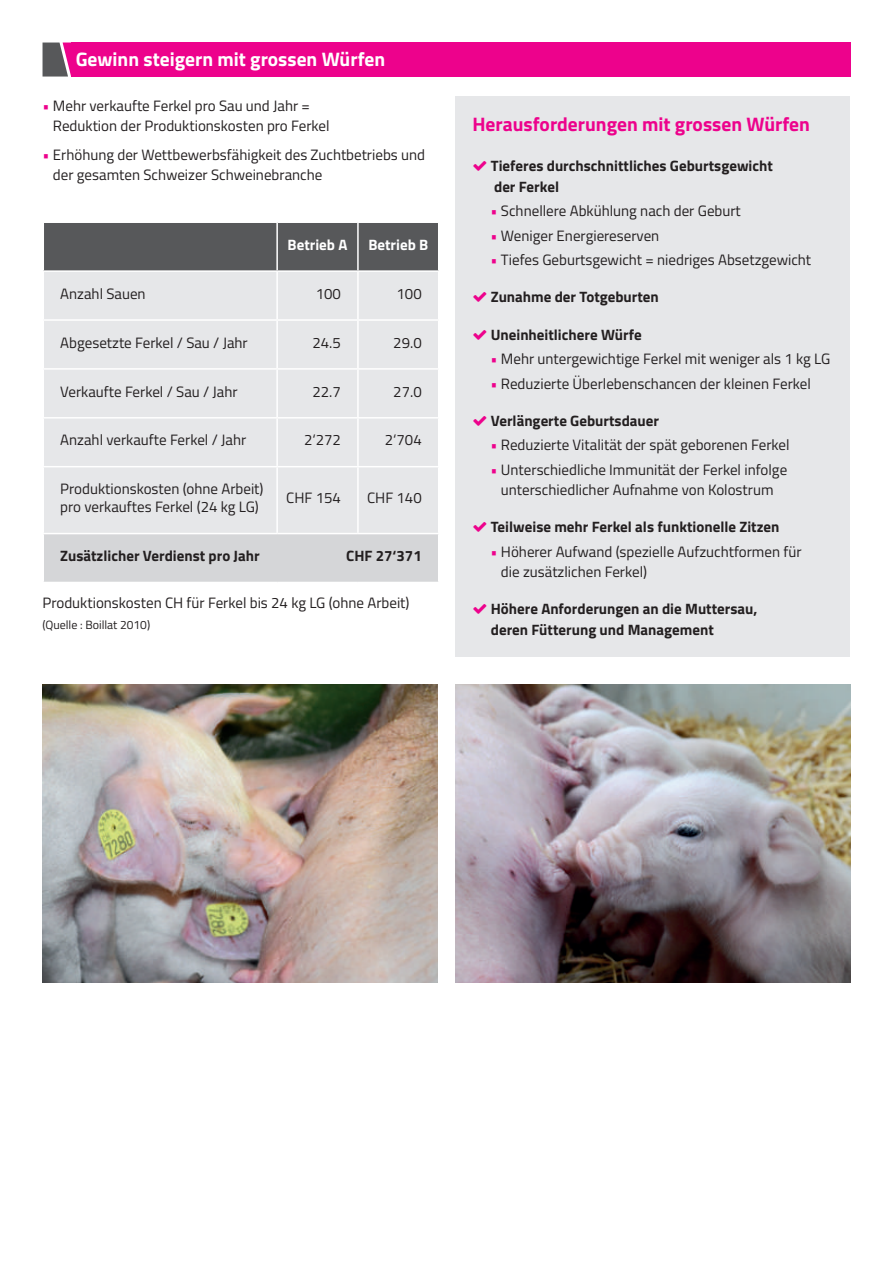
<style>
.page{position:relative;width:893px;height:1263px;background:#fff}
.page>*{position:absolute;margin:0;border:0;box-sizing:border-box;transform-origin:0 0}
.t1{font:700 19.5px "Titillium Web";color:#ed028c}
.t2{font:700 19.5px "Titillium Web";color:#fff}
.t3{font:15px/20.2px "Titillium Web";color:#231f20}
.t4{font:700 15px/20.2px "Titillium Web";color:#231f20}
.t5{font:700 15px "Titillium Web";color:#fff}
.t6{font:12px "Titillium Web";color:#231f20}
.s1{color:#ed028c}
</style>
<div class="page">
<svg style="left:43px;top:43px;width:28px;height:34px"></svg>
<div style="left:71px;top:43px;width:779px;height:34px;background:#ed028c"></div>
<div style="left:44px;top:223px;width:394px;height:47px;background:#57585a"></div>
<div style="left:44px;top:272px;width:394px;height:261px;background:#e6e7e9"></div>
<div style="left:44px;top:534px;width:394px;height:48px;background:#d5d6d8"></div>
<hr style="left:276px;top:223px;width:2px;height:47px;background:#fff">
<hr style="left:357px;top:223px;width:2px;height:47px;background:#fff">
<hr style="left:276px;top:272px;width:2px;height:47px;background:#fff">
<hr style="left:357px;top:272px;width:2px;height:47px;background:#fff">
<hr style="left:43px;top:319px;width:234px;height:2px;background:#fff">
<hr style="left:277px;top:319px;width:81px;height:2px;background:#fff">
<hr style="left:276px;top:321px;width:2px;height:47px;background:#fff">
<hr style="left:358px;top:319px;width:81px;height:2px;background:#fff">
<hr style="left:357px;top:321px;width:2px;height:47px;background:#fff">
<hr style="left:43px;top:368px;width:234px;height:2px;background:#fff">
<hr style="left:277px;top:368px;width:81px;height:2px;background:#fff">
<hr style="left:276px;top:370px;width:2px;height:47px;background:#fff">
<hr style="left:358px;top:368px;width:81px;height:2px;background:#fff">
<hr style="left:357px;top:370px;width:2px;height:47px;background:#fff">
<hr style="left:43px;top:417px;width:234px;height:1px;background:#fff">
<hr style="left:277px;top:417px;width:81px;height:1px;background:#fff">
<hr style="left:276px;top:418px;width:2px;height:48px;background:#fff">
<hr style="left:358px;top:417px;width:81px;height:1px;background:#fff">
<hr style="left:357px;top:418px;width:2px;height:48px;background:#fff">
<hr style="left:43px;top:466px;width:234px;height:1px;background:#fff">
<hr style="left:277px;top:466px;width:81px;height:1px;background:#fff">
<hr style="left:276px;top:467px;width:2px;height:66px;background:#fff">
<hr style="left:358px;top:466px;width:81px;height:1px;background:#fff">
<hr style="left:357px;top:467px;width:2px;height:66px;background:#fff">
<div style="left:455px;top:96px;width:395px;height:561px;background:#e6e7e9"></div>
<img style="left:43px;top:685px;width:394px;height:297px">
<img style="left:455px;top:685px;width:395px;height:297px">
<h1 class="t2" style="left:76px;top:52px;width:311px">Gewinn steigern mit grossen Würfen</h1>
<p class="t3" style="left:53px;top:95px;width:278px;text-indent:-10px"><span class="s1">•</span> Mehr verkaufte Ferkel pro Sau und Jahr =<br>Reduktion der Produktionskosten pro Ferkel</p>
<p class="t3" style="left:53px;top:144px;width:374px;text-indent:-10px"><span class="s1">•</span> Erhöhung der Wettbewerbsfähigkeit des Zuchtbetriebs und der gesamten Schweizer Schweinebranche</p>
<p class="t5" style="left:288px;top:239px;width:61px">Betrieb A</p>
<p class="t5" style="left:368px;top:239px;width:61px">Betrieb B</p>
<p class="t3" style="left:60px;top:284px;width:87px">Anzahl Sauen</p>
<p class="t3" style="left:316px;top:284px;width:27px">100</p>
<p class="t3" style="left:396px;top:284px;width:27px">100</p>
<p class="t3" style="left:60px;top:333px;width:189px">Abgesetzte Ferkel / Sau / Jahr</p>
<p class="t3" style="left:312px;top:333px;width:30px">24.5</p>
<p class="t3" style="left:393px;top:333px;width:30px">29.0</p>
<p class="t3" style="left:60px;top:381px;width:179px">Verkaufte Ferkel / Sau / Jahr</p>
<p class="t3" style="left:312px;top:381px;width:30px">22.7</p>
<p class="t3" style="left:393px;top:381px;width:30px">27.0</p>
<p class="t3" style="left:60px;top:430px;width:188px">Anzahl verkaufte Ferkel / Jahr</p>
<p class="t3" style="left:304px;top:430px;width:38px">2‘272</p>
<p class="t3" style="left:385px;top:430px;width:38px">2‘704</p>
<p class="t3" style="left:60px;top:480px;width:205px;line-height:18px">Produktionskosten (ohne Arbeit) pro verkauftes Ferkel (24 kg LG)</p>
<p class="t3" style="left:286px;top:488px;width:56px">CHF 154</p>
<p class="t3" style="left:367px;top:488px;width:56px">CHF 140</p>
<p class="t4" style="left:60px;top:547px;width:201px">Zusätzlicher Verdienst pro Jahr</p>
<p class="t4" style="left:346px;top:547px;width:77px">CHF 27‘371</p>
<p class="t3" style="left:43px;top:593px;width:368px">Produktionskosten CH für Ferkel bis 24 kg LG (ohne Arbeit)</p>
<p class="t6" style="left:43px;top:618px;width:109px">(Quelle : Boillat 2010)</p>
<h1 class="t1" style="left:472px;top:117px;width:339px">Herausforderungen mit grossen Würfen</h1>
<p class="t4" style="left:491px;top:157px;width:284px">Tieferes durchschnittliches Geburtsgewicht der Ferkel</p>
<p class="t3" style="left:491px;top:201px;width:252px"><span class="s1">•</span> Schnellere Abkühlung nach der Geburt</p>
<p class="t3" style="left:491px;top:225px;width:170px"><span class="s1">•</span> Weniger Energiereserven</p>
<p class="t3" style="left:491px;top:250px;width:322px"><span class="s1">•</span> Tiefes Geburtsgewicht = niedriges Absetzgewicht</p>
<p class="t4" style="left:491px;top:288px;width:170px">Zunahme der Totgeburten</p>
<p class="t4" style="left:491px;top:326px;width:152px">Uneinheitlichere Würfe</p>
<p class="t3" style="left:491px;top:349px;width:341px"><span class="s1">•</span> Mehr untergewichtige Ferkel mit weniger als 1 kg LG</p>
<p class="t3" style="left:491px;top:373px;width:322px"><span class="s1">•</span> Reduzierte Überlebenschancen der kleinen Ferkel</p>
<p class="t4" style="left:491px;top:412px;width:170px">Verlängerte Geburtsdauer</p>
<p class="t3" style="left:491px;top:435px;width:300px"><span class="s1">•</span> Reduzierte Vitalität der spät geborenen Ferkel</p>
<p class="t3" style="left:491px;top:460px;width:298px;text-align:center"><span class="s1">•</span> Unterschiedliche Immunität der Ferkel infolge unterschiedlicher Aufnahme von Kolostrum</p>
<p class="t4" style="left:491px;top:518px;width:290px">Teilweise mehr Ferkel als funktionelle Zitzen</p>
<p class="t3" style="left:501px;top:542px;width:302px;text-indent:-10px"><span class="s1">•</span> Höherer Aufwand (spezielle Aufzuchtformen für die zusätzlichen Ferkel)</p>
<p class="t4" style="left:491px;top:600px;width:268px">Höhere Anforderungen an die Muttersau, deren Fütterung und Management</p>
</div>
